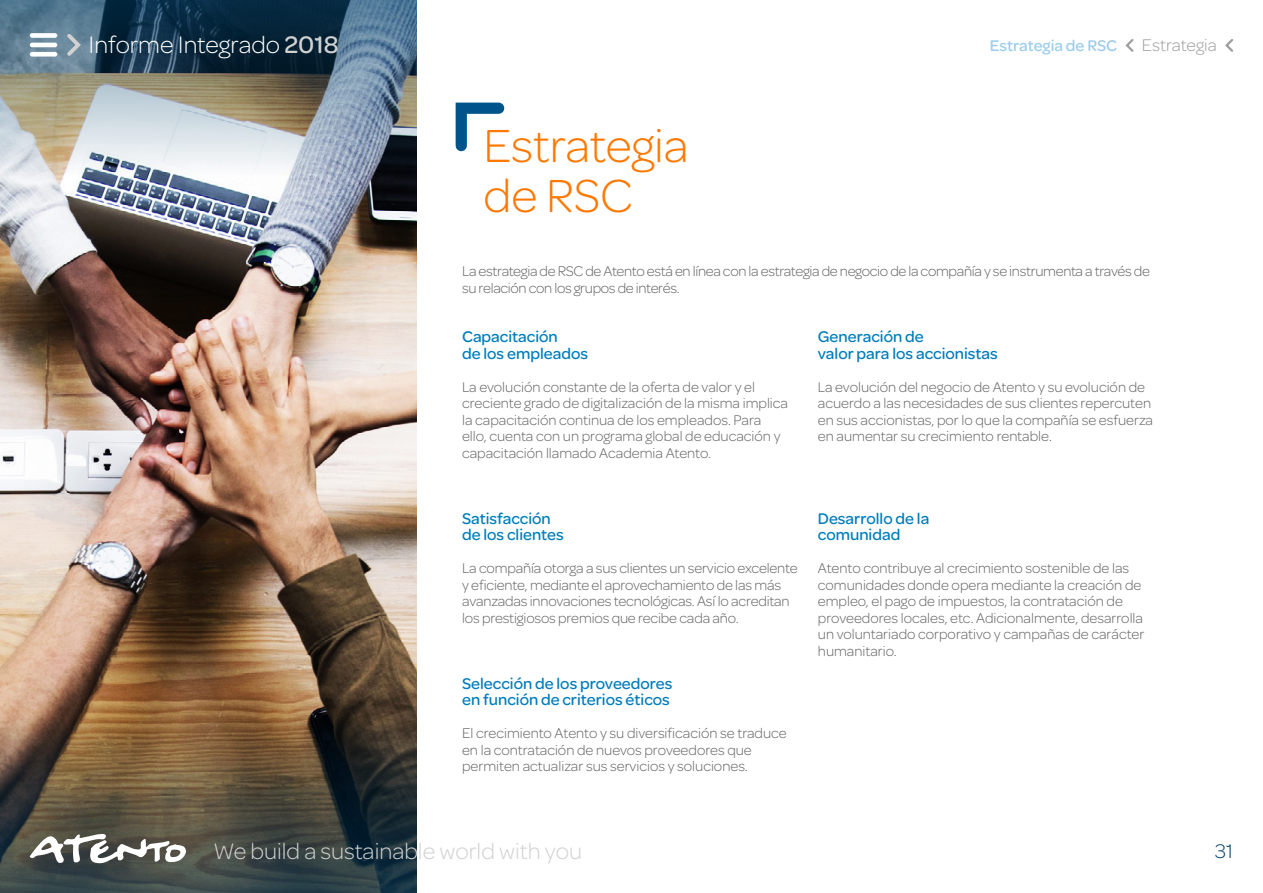
<style>
.page{position:relative;width:1263px;height:893px;background:#fff}
.page>*{position:absolute;margin:0;border:0;box-sizing:border-box;transform-origin:0 0}
.t1{font:300 49.5px/49.5px "Omnes";color:#ff7800}
.t2{font:300 25.5px "Omnes";color:#fff}
.t3{font:300 24px "Omnes";color:#d1d1d1}
.t4{font:300 21px "Omnes";color:#00426b}
.t5{font:300 18px "Omnes";color:#9e9e9e}
.t6{font:500 16.5px/16.5px "Omnes";color:#007dba}
.t7{font:500 16.5px "Omnes";color:#9ccceb}
.t8{font:300 15px/16.5px "Omnes";color:#636363}
.t9{font:300 15px/16.5px "Omnes";letter-spacing:-.02em;color:#636363}
.s1{font-weight:500;color:#d1d1d1}
</style>
<div class="page">
<img style="left:0;top:176px;width:417px;height:540px">
<img style="left:0;top:0;width:417px;height:176px">
<svg style="left:0;top:716px;width:417px;height:177px;background:#50493c"></svg>
<svg style="left:455px;top:102px;width:50px;height:50px"></svg>
<svg style="left:30px;top:834px;width:156px;height:30px"></svg>
<div style="left:30px;top:33px;width:27px;height:5px;background:#fff;border-radius:2px"></div>
<hr style="left:30px;top:43px;width:27px;height:4px;background:#fff;border-radius:2px">
<div style="left:30px;top:52px;width:27px;height:5px;background:#fff;border-radius:2px"></div>
<svg style="left:64px;top:30px;width:20px;height:29px"></svg>
<svg style="left:1125px;top:39px;width:9px;height:13px"></svg>
<svg style="left:1225px;top:39px;width:8px;height:13px"></svg>
<h2 class="t2" style="left:89px;top:28px;width:251px">Informe Integrado <span class="s1">2018</span></h2>
<p class="t7" style="left:990px;top:34px;width:129px">Estrategia de RSC</p>
<p class="t5" style="left:1142px;top:33px;width:76px">Estrategia</p>
<h1 class="t1" style="left:483px;top:120px;width:207px">Estrategia de RSC</h1>
<p class="t9" style="left:462px;top:262px;width:689px">La estrategia de RSC de Atento está en línea con la estrategia de negocio de la compañía y se instrumenta a través de su relación con los grupos de interés.</p>
<p class="t6" style="left:462px;top:327px;width:127px">Capacitación<br>de los empleados</p>
<p class="t8" style="left:462px;top:378px;width:327px">La evolución constante de la oferta de valor y el creciente grado de digitalización de la misma implica la capacitación continua de los empleados. Para ello, cuenta con un programa global de educación y capacitación llamado Academia Atento.</p>
<p class="t6" style="left:818px;top:327px;width:181px">Generación de<br>valor para los accionistas</p>
<p class="t8" style="left:818px;top:378px;width:337px">La evolución del negocio de Atento y su evolución de acuerdo a las necesidades de sus clientes repercuten en sus accionistas, por lo que la compañía se esfuerza en aumentar su crecimiento rentable.</p>
<p class="t6" style="left:462px;top:509px;width:103px">Satisfacción de los clientes</p>
<p class="t8" style="left:462px;top:559px;width:337px">La compañía otorga a sus clientes un servicio excelente y eficiente, mediante el aprovechamiento de las más avanzadas innovaciones tecnológicas. Así lo acreditan los prestigiosos premios que recibe cada año.</p>
<p class="t6" style="left:462px;top:674px;width:212px">Selección de los proveedores en función de criterios éticos</p>
<p class="t8" style="left:462px;top:724px;width:326px">El crecimiento Atento y su diversificación se traduce en la contratación de nuevos proveedores que permiten actualizar sus servicios y soluciones.</p>
<p class="t6" style="left:818px;top:509px;width:113px">Desarrollo de la comunidad</p>
<p class="t8" style="left:818px;top:559px;width:328px">Atento contribuye al crecimiento sostenible de las comunidades donde opera mediante la creación de empleo, el pago de impuestos, la contratación de proveedores locales, etc. Adicionalmente, desarrolla un voluntariado corporativo y campañas de carácter humanitario.</p>
<h3 class="t3" style="left:214px;top:835px;width:370px">We build a sustainable world with you</h3>
<h3 class="t4" style="left:1215px;top:837px;width:20px">31</h3>
</div>
